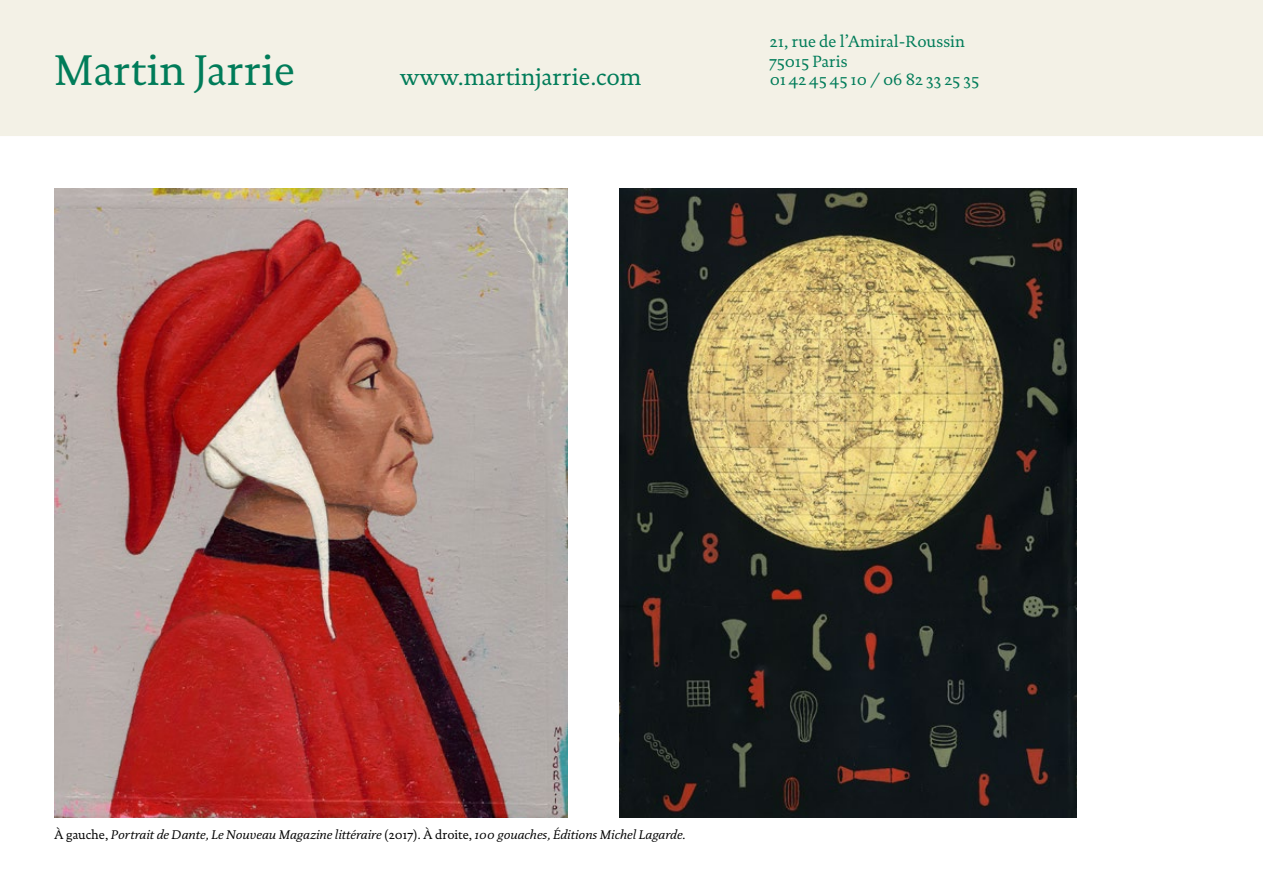
<style>
.page{position:relative;width:1263px;height:893px;background:#fff}
.page>*{position:absolute;margin:0;border:0;box-sizing:border-box;transform-origin:0 0}
.t1{font:43.5px "DTL Documenta ST";letter-spacing:.005em;color:#007c59}
.t2{font:24px "DTL Documenta ST";color:#007c59}
.t3{font:16.5px/19.8px "DTL Documenta ST";color:#007c59}
.t4{font:italic 12.75px "DTL Documenta ST";color:#000}
.s1{font-style:normal}
</style>
<div class="page">
<img style="left:54px;top:188px;width:513px;height:630px">
<img style="left:619px;top:188px;width:458px;height:630px">
<div style="left:0;top:0;width:1263px;height:135px;background:#f3f1e6"></div>
<div style="left:0;top:0;width:1263px;height:136px;border:2px solid #f3f1e6"></div>
<h1 class="t1" style="left:54px;top:45px;width:242px">Martin Jarrie</h1>
<h2 class="t2" style="left:400px;top:63px;width:243px">www.martinjarrie.com</h2>
<p class="t3" style="left:770px;top:32px;width:197px">21, rue de l’Amiral-Roussin<br>75015 Paris</p>
<p class="t3" style="left:770px;top:69px;width:211px">01 42 45 45 10 / 06 82 33 25 35</p>
<p class="t4" style="left:54px;top:827px;width:633px"><span class="s1">À gauche,</span> Portrait de Dante, Le Nouveau Magazine littéraire <span class="s1">(2017). À droite,</span> 100 gouaches, Éditions Michel Lagarde<span class="s1">.</span></p>
</div>
